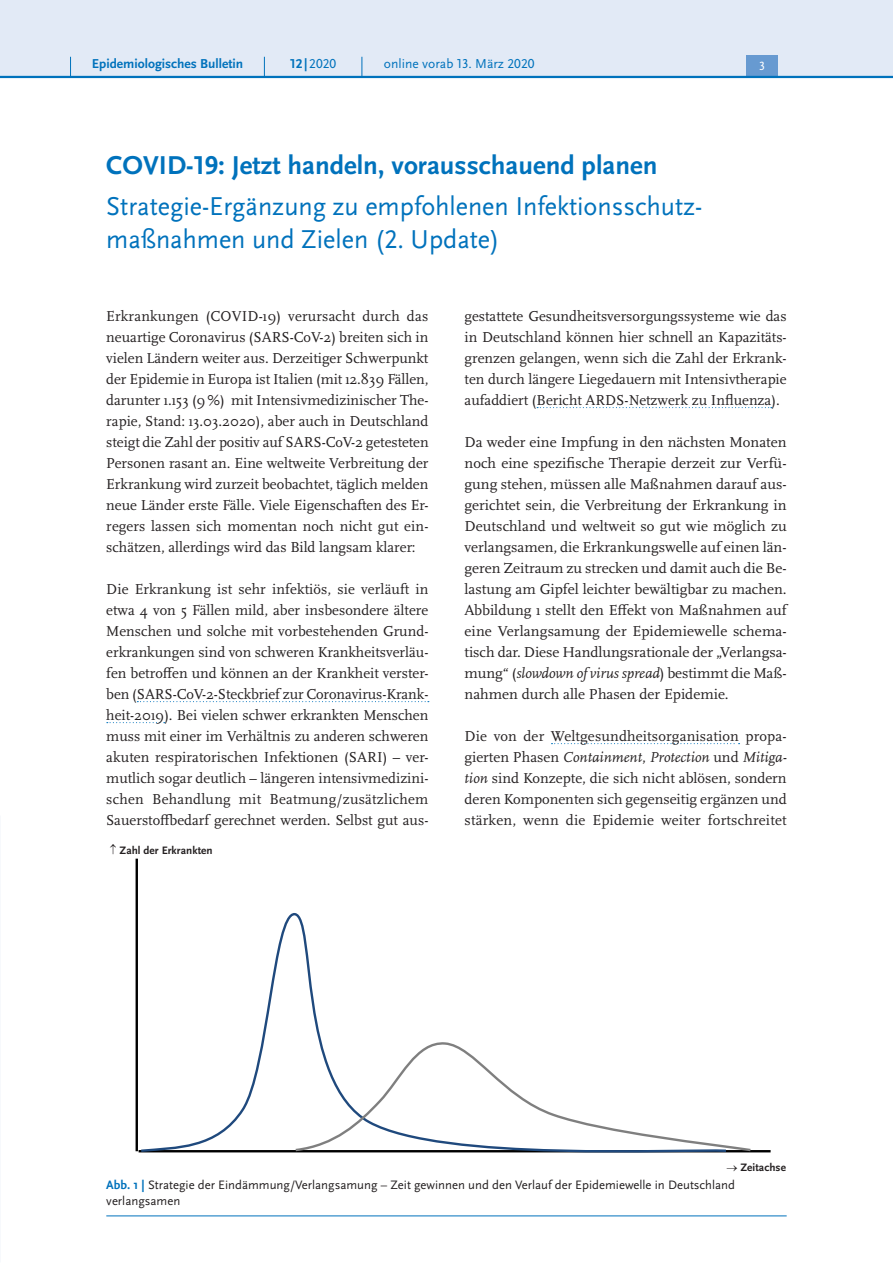
<style>
.page{position:relative;width:893px;height:1263px;background:#fff}
.page>*{position:absolute;margin:0;border:0;box-sizing:border-box;transform-origin:0 0}
.H2_-_Unterzeile{font:27px/33px "Scala Sans Pro";color:#0072bc}
.H2_-_wenn_Unterzeile{font:700 27px "Scala Sans Pro";color:#0072bc}
.P_-_Fließtext{font:15px/21px "Scala Pro";color:#231f20;text-align:justify}
.t1{font:13.5px "Scala Sans Pro";color:#0072bc}
.t2{font:700 13.5px "Scala Sans Pro";color:#0072bc}
.P_-_Bildunterschrift{font:12.75px/15.8px "Scala Sans Pro";color:#231f20}
.t3{font:12.45px "Scala Sans Pro";color:#fff}
.Text_klein_schwarz_b{font:700 11.25px "Scala Sans Pro";letter-spacing:.005em;color:#231f20}
.s1{font-weight:700}
.s2{font-style:italic}
.s3{font-weight:700;color:#0072bc}
</style>
<div class="page">
<svg style="left:137px;top:701px;width:292px;height:1px"></svg>
<svg style="left:107px;top:722px;width:58px;height:1px"></svg>
<svg style="left:537px;top:407px;width:235px;height:1px"></svg>
<svg style="left:551px;top:743px;width:189px;height:1px"></svg>
<hr style="left:106px;top:1215px;width:681px;height:1px;background:#0072bc">
<hr style="left:136px;top:859px;width:2px;height:292px;background:#000">
<hr style="left:139px;top:1150px;width:632px;height:2px;background:#000">
<svg style="left:139px;top:913px;width:183px;height:240px"></svg>
<svg style="left:293px;top:1041px;width:460px;height:112px"></svg>
<div style="left:0;top:0;width:893px;height:77px;background:#e2eaf6"></div>
<div style="left:746px;top:55px;width:32px;height:21px;background:#679ad1"></div>
<hr style="left:0;top:76px;width:893px;height:2px;background:#0072bc">
<svg style="left:70px;top:57px;width:1px;height:19px"></svg>
<svg style="left:264px;top:57px;width:1px;height:19px"></svg>
<svg style="left:362px;top:57px;width:1px;height:19px"></svg>
<p class="t2" style="left:92px;top:55px;width:153px">Epidemiologisches Bulletin</p>
<p class="t1" style="left:290px;top:55px;width:47px"><span class="s1">12 |</span>2020</p>
<p class="t1" style="left:384px;top:55px;width:152px">online vorab 13. März 2020</p>
<p class="t3" style="left:759px;top:59px;width:7px">3</p>
<p class="H2_-_wenn_Unterzeile" style="left:106px;top:149px;width:553px">COVID-19: Jetzt handeln, vorausschauend planen</p>
<p class="H2_-_Unterzeile" style="left:106px;top:190px;width:598px">Strategie-Ergänzung zu empfohlenen Infektionsschutz&shy;maßnahmen und Zielen (2. Update)</p>
<p class="P_-_Fließtext" style="left:106px;top:305px;width:324px">Erkrankungen (COVID-19) verursacht durch das neuartige Coronavirus (SARS-CoV-2) breiten sich in vielen Ländern weiter aus. Derzeitiger Schwerpunkt der Epidemie in Europa ist Italien (mit 12.839 Fällen, darunter 1.153 (9%) mit Intensivmedizinischer The&shy;rapie, Stand: 13.03.2020), aber auch in Deutschland steigt die Zahl der positiv auf SARS-CoV-2 getesteten Personen rasant an. Eine weltweite Verbreitung der Erkrankung wird zurzeit beobachtet, täglich melden neue Länder erste Fälle. Viele Eigenschaften des Er&shy;regers lassen sich momentan noch nicht gut ein&shy;schätzen, allerdings wird das Bild langsam klarer:</p>
<p class="P_-_Fließtext" style="left:106px;top:578px;width:324px">Die Erkrankung ist sehr infektiös, sie verläuft in etwa 4 von 5 Fällen mild, aber insbesondere ältere Menschen und solche mit vorbestehenden Grund&shy;erkrankungen sind von schweren Krankheitsverläu&shy;fen betroffen und können an der Krankheit verster&shy;ben (SARS-CoV-2-Steckbrief zur Coronavirus-Krank&shy;heit-2019). Bei vielen schwer erkrankten Menschen muss mit einer im Verhältnis zu anderen schweren akuten respiratorischen Infektionen (SARI) – ver&shy;mutlich sogar deutlich – längeren intensivmedizini&shy;schen Behandlung mit Beatmung/zusätzlichem Sauerstoffbedarf gerechnet werden. Selbst gut aus-</p>
<p class="Text_klein_schwarz_b" style="left:110px;top:844px;width:104px">↑ Zahl der Erkrankten</p>
<p class="P_-_Fließtext" style="left:465px;top:305px;width:324px">gestattete Gesundheitsversorgungssysteme wie das in Deutschland können hier schnell an Kapazitäts&shy;grenzen gelangen, wenn sich die Zahl der Erkrank&shy;ten durch längere Liegedauern mit Intensivtherapie aufaddiert (Bericht ARDS-Netzwerk zu Influenza).</p>
<p class="P_-_Fließtext" style="left:465px;top:431px;width:324px">Da weder eine Impfung in den nächsten Monaten noch eine spezifische Therapie derzeit zur Verfü&shy;gung stehen, müssen alle Maßnahmen darauf aus&shy;gerichtet sein, die Verbreitung der Erkrankung in Deutschland und weltweit so gut wie möglich zu verlangsamen, die Erkrankungswelle auf einen län&shy;geren Zeitraum zu strecken und damit auch die Be&shy;lastung am Gipfel leichter bewältigbar zu machen.<br>Abbildung 1 stellt den Effekt von Maßnahmen auf eine Verlangsamung der Epidemiewelle schema&shy;tisch dar. Diese Handlungsrationale der „Verlangsa&shy;mung“ (<span class="s2">slowdown of virus spread</span>) bestimmt die Maß&shy;nahmen durch alle Phasen der Epidemie.</p>
<p class="P_-_Fließtext" style="left:465px;top:725px;width:324px">Die von der Weltgesundheitsorganisation propa&shy;gierten Phasen <span class="s2">Containment</span>, <span class="s2">Protection</span> und <span class="s2">Mitiga&shy;tion</span> sind Konzepte, die sich nicht ablösen, sondern deren Komponenten sich gegenseitig ergänzen und stärken, wenn die Epidemie weiter fortschreitet</p>
<p class="Text_klein_schwarz_b" style="left:726px;top:1161px;width:61px">→ Zeitachse</p>
<p class="P_-_Bildunterschrift" style="left:106px;top:1177px;width:630px"><span class="s3">Abb. 1 |</span> Strategie der Eindämmung/Verlangsamung – Zeit gewinnen und den Verlauf der Epidemiewelle in Deutschland verlangsamen</p>
</div>
